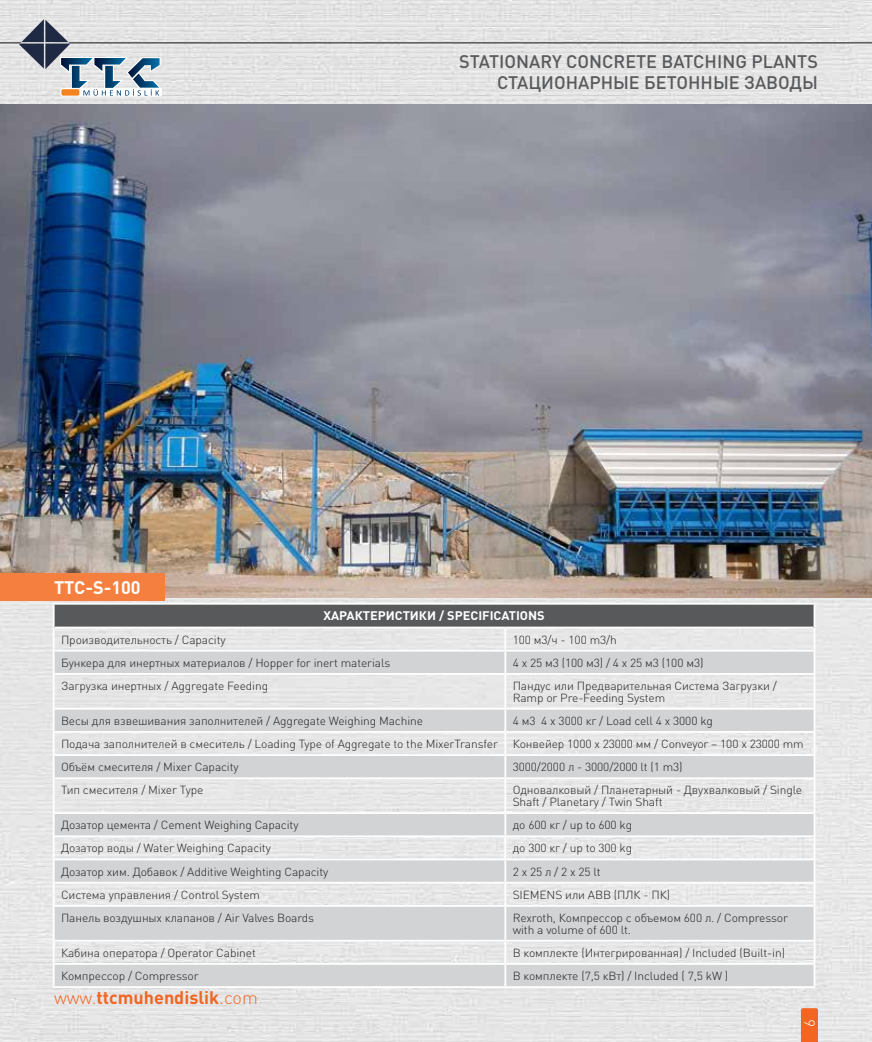
<style>
.page{position:relative;width:872px;height:1042px;background:#fff}
.page>*{position:absolute;margin:0;border:0;box-sizing:border-box;transform-origin:0 0}
.t1{font:500 18px/21.6px "DIN Pro";color:#58595b;text-align:right}
.t2{font:700 18px "DIN Pro";color:#f26522}
.t3{font:700 18px "DIN Pro";color:#fff}
.t4{font:300 15px "DIN Pro";color:#fff}
.t5{font:700 12.3px "DIN Pro";color:#fff}
.t6{font:300 11.7px/11.7px "DIN Pro";letter-spacing:-.01em;color:#231f20}
.s1{font-weight:300}
</style>
<div class="page">
<img style="left:0;top:0;width:872px;height:1042px">
<svg style="left:801px;top:1008px;width:17px;height:34px"></svg>
<svg style="left:0;top:19px;width:872px;height:78px;background:#d9dadc"></svg>
<div style="left:61px;top:89px;width:18px;height:7px;background:#f58220;border-radius:2px"></div>
<img style="left:0;top:104px;width:872px;height:494px">
<div style="left:0;top:573px;width:164px;height:27px;background:#f57f3f"></div>
<div style="left:54px;top:604px;width:760px;height:23px;background:#58595b"></div>
<svg style="left:55px;top:651px;width:758px;height:335px;background:#dbdcdd"></svg>
<hr style="left:53px;top:603px;width:452px;height:2px;background:#fff">
<hr style="left:505px;top:603px;width:310px;height:2px;background:#fff">
<hr style="left:55px;top:626px;width:450px;height:2px;background:#fff">
<hr style="left:505px;top:626px;width:308px;height:2px;background:#fff">
<hr style="left:55px;top:650px;width:450px;height:1px;background:#fff">
<hr style="left:505px;top:650px;width:308px;height:1px;background:#fff">
<hr style="left:55px;top:673px;width:450px;height:2px;background:#fff">
<hr style="left:505px;top:673px;width:308px;height:2px;background:#fff">
<hr style="left:55px;top:708px;width:450px;height:1px;background:#fff">
<hr style="left:505px;top:708px;width:308px;height:1px;background:#fff">
<hr style="left:55px;top:731px;width:450px;height:2px;background:#fff">
<hr style="left:505px;top:731px;width:308px;height:2px;background:#fff">
<hr style="left:55px;top:754px;width:450px;height:2px;background:#fff">
<hr style="left:505px;top:754px;width:308px;height:2px;background:#fff">
<hr style="left:55px;top:777px;width:450px;height:2px;background:#fff">
<hr style="left:505px;top:777px;width:308px;height:2px;background:#fff">
<hr style="left:55px;top:812px;width:450px;height:2px;background:#fff">
<hr style="left:505px;top:812px;width:308px;height:2px;background:#fff">
<hr style="left:55px;top:835px;width:450px;height:2px;background:#fff">
<hr style="left:505px;top:835px;width:308px;height:2px;background:#fff">
<hr style="left:55px;top:858px;width:450px;height:2px;background:#fff">
<hr style="left:505px;top:858px;width:308px;height:2px;background:#fff">
<hr style="left:55px;top:882px;width:450px;height:1px;background:#fff">
<hr style="left:505px;top:882px;width:308px;height:1px;background:#fff">
<hr style="left:55px;top:905px;width:450px;height:2px;background:#fff">
<hr style="left:505px;top:905px;width:308px;height:2px;background:#fff">
<hr style="left:55px;top:940px;width:450px;height:1px;background:#fff">
<hr style="left:505px;top:940px;width:308px;height:1px;background:#fff">
<hr style="left:55px;top:963px;width:450px;height:2px;background:#fff">
<hr style="left:505px;top:963px;width:308px;height:2px;background:#fff">
<hr style="left:53px;top:986px;width:452px;height:2px;background:#fff">
<hr style="left:505px;top:986px;width:310px;height:2px;background:#fff">
<hr style="left:53px;top:605px;width:2px;height:22px;background:#fff">
<hr style="left:813px;top:605px;width:2px;height:22px;background:#fff">
<hr style="left:53px;top:627px;width:2px;height:24px;background:#fff">
<hr style="left:504px;top:628px;width:2px;height:22px;background:#fff">
<hr style="left:813px;top:627px;width:2px;height:24px;background:#fff">
<hr style="left:53px;top:651px;width:2px;height:23px;background:#fff">
<hr style="left:504px;top:651px;width:2px;height:22px;background:#fff">
<hr style="left:813px;top:651px;width:2px;height:23px;background:#fff">
<hr style="left:53px;top:674px;width:2px;height:35px;background:#fff">
<hr style="left:504px;top:675px;width:2px;height:33px;background:#fff">
<hr style="left:813px;top:674px;width:2px;height:35px;background:#fff">
<hr style="left:53px;top:709px;width:2px;height:23px;background:#fff">
<hr style="left:504px;top:709px;width:2px;height:22px;background:#fff">
<hr style="left:813px;top:709px;width:2px;height:23px;background:#fff">
<hr style="left:53px;top:732px;width:2px;height:23px;background:#fff">
<hr style="left:504px;top:733px;width:2px;height:21px;background:#fff">
<hr style="left:813px;top:732px;width:2px;height:23px;background:#fff">
<hr style="left:53px;top:755px;width:2px;height:23px;background:#fff">
<hr style="left:504px;top:756px;width:2px;height:21px;background:#fff">
<hr style="left:813px;top:755px;width:2px;height:23px;background:#fff">
<hr style="left:53px;top:778px;width:2px;height:35px;background:#fff">
<hr style="left:504px;top:779px;width:2px;height:33px;background:#fff">
<hr style="left:813px;top:778px;width:2px;height:35px;background:#fff">
<hr style="left:53px;top:813px;width:2px;height:23px;background:#fff">
<hr style="left:504px;top:814px;width:2px;height:21px;background:#fff">
<hr style="left:813px;top:813px;width:2px;height:23px;background:#fff">
<hr style="left:53px;top:836px;width:2px;height:23px;background:#fff">
<hr style="left:504px;top:837px;width:2px;height:21px;background:#fff">
<hr style="left:813px;top:836px;width:2px;height:23px;background:#fff">
<hr style="left:53px;top:859px;width:2px;height:23px;background:#fff">
<hr style="left:504px;top:860px;width:2px;height:22px;background:#fff">
<hr style="left:813px;top:859px;width:2px;height:23px;background:#fff">
<hr style="left:53px;top:882px;width:2px;height:24px;background:#fff">
<hr style="left:504px;top:883px;width:2px;height:22px;background:#fff">
<hr style="left:813px;top:882px;width:2px;height:24px;background:#fff">
<hr style="left:53px;top:906px;width:2px;height:34px;background:#fff">
<hr style="left:504px;top:907px;width:2px;height:33px;background:#fff">
<hr style="left:813px;top:906px;width:2px;height:34px;background:#fff">
<hr style="left:53px;top:940px;width:2px;height:24px;background:#fff">
<hr style="left:504px;top:941px;width:2px;height:22px;background:#fff">
<hr style="left:813px;top:940px;width:2px;height:24px;background:#fff">
<hr style="left:53px;top:964px;width:2px;height:22px;background:#fff">
<hr style="left:504px;top:965px;width:2px;height:21px;background:#fff">
<hr style="left:813px;top:964px;width:2px;height:22px;background:#fff">
<h1 class="t1" style="left:459px;top:50px;width:360px">STATIONARY CONCRETE BATCHING PLANTS<br>СТАЦИОНАРНЫЕ БЕТОННЫЕ ЗАВОДЫ</h1>
<h1 class="t3" style="left:54px;top:575px;width:88px">TTC-S-100</h1>
<p class="t5" style="left:323px;top:607px;width:223px">ХАРАКТЕРИСТИКИ / SPECIFICATIONS</p>
<p class="t6" style="left:61px;top:633px;width:166px">Производительность / Capacity</p>
<p class="t6" style="left:513px;top:633px;width:106px">100 м3/ч - 100 m3/h</p>
<p class="t6" style="left:61px;top:656px;width:331px">Бункера для инертных материалов / Hopper for inert materials</p>
<p class="t6" style="left:513px;top:656px;width:192px">4 х 25 м3 (100 м3) / 4 х 25 м3 (100 м3)</p>
<p class="t6" style="left:61px;top:679px;width:209px">Загрузка инертных / Aggregate Feeding</p>
<p class="t6" style="left:513px;top:679px;width:266px">Пандус или Предварительная Система Загрузки /<br>Ramp or Pre-Feeding System</p>
<p class="t6" style="left:61px;top:714px;width:363px">Весы для взвешивания заполнителей / Aggregate Weighing Machine</p>
<p class="t6" style="left:513px;top:714px;width:202px">4 м3 4 х 3000 кг / Load cell 4 х 3000 kg</p>
<p class="t6" style="left:61px;top:737px;width:438px">Подача заполнителей в смеситель / Loading Type of Aggregate to the MixerTransfer</p>
<p class="t6" style="left:513px;top:737px;width:293px">Конвейер 1000 x 23000 мм / Conveyor – 100 x 23000 mm</p>
<p class="t6" style="left:61px;top:760px;width:179px">Объём смесителя / Mixer Capacity</p>
<p class="t6" style="left:513px;top:760px;width:171px">3000/2000 л - 3000/2000 lt (1 m3)</p>
<p class="t6" style="left:61px;top:784px;width:144px">Тип смесителя / Mixer Type</p>
<p class="t6" style="left:513px;top:784px;width:291px">Одновалковый / Планетарный - Двухвалковый / Single<br>Shaft / Planetary / Twin Shaft</p>
<p class="t6" style="left:61px;top:818px;width:239px">Дозатор цемента / Cement Weighing Capacity</p>
<p class="t6" style="left:513px;top:818px;width:121px">до 600 кг / up to 600 kg</p>
<p class="t6" style="left:61px;top:842px;width:211px">Дозатор воды / Water Weighing Capacity</p>
<p class="t6" style="left:513px;top:842px;width:121px">до 300 кг / up to 300 kg</p>
<p class="t6" style="left:61px;top:865px;width:269px">Дозатор хим. Добавок / Additive Weighting Capacity</p>
<p class="t6" style="left:513px;top:865px;width:90px">2 x 25 л / 2 x 25 lt</p>
<p class="t6" style="left:61px;top:888px;width:200px">Система управления / Control System</p>
<p class="t6" style="left:513px;top:888px;width:159px">SIEMENS или ABB (ПЛК - ПК)</p>
<p class="t6" style="left:61px;top:911px;width:254px">Панель воздушных клапанов / Air Valves Boards</p>
<p class="t6" style="left:513px;top:911px;width:277px">Rexroth, Компрессор с объемом 600 л. / Compressor with a volume of 600 lt.</p>
<p class="t6" style="left:61px;top:946px;width:196px">Кабина оператора / Operator Cabinet</p>
<p class="t6" style="left:513px;top:946px;width:274px">В комплекте (Интегрированная) / Included (Built-in)</p>
<p class="t6" style="left:61px;top:969px;width:139px">Компрессор / Compressor</p>
<p class="t6" style="left:513px;top:969px;width:217px">В комплекте (7,5 кВт) / Included ( 7,5 kW )</p>
<h1 class="t2" style="left:54px;top:985px;width:205px"><span class="s1">www.</span>ttcmuhendislik<span class="s1">.com</span></h1>
<p class="t4" style="left:799px;top:1027px;width:9px;rotate:-90deg">6</p>
</div>
